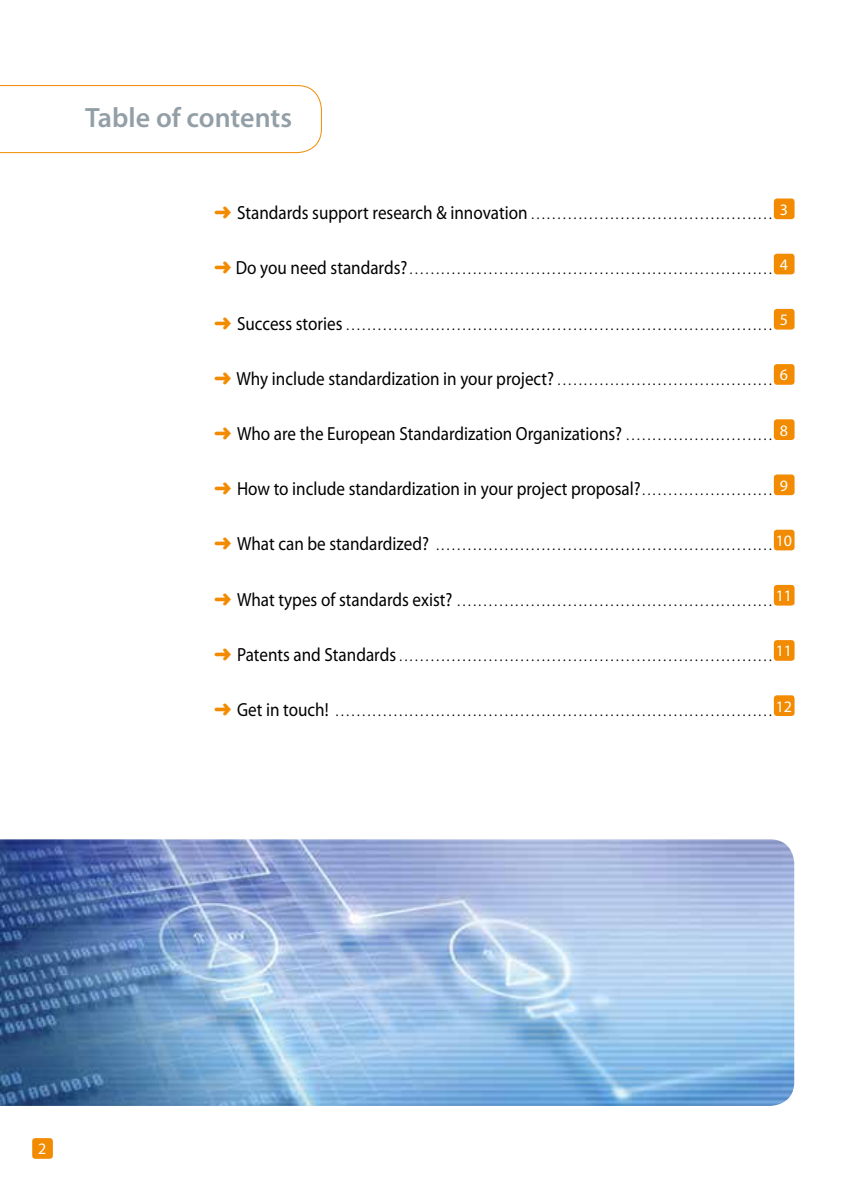
<style>
.page{position:relative;width:851px;height:1191px;background:#fff}
.page>*{position:absolute;margin:0;border:0;box-sizing:border-box;transform-origin:0 0}
.t1{font:600 28px "Myriad Pro";color:#939fa7}
.t2{font:19px "Myriad Pro";color:#000;scale:.9 1}
.t3{font:16px "Myriad Pro";color:#fff}
.t4{font:14px "Myriad Pro";color:#000;scale:.9 1}
.s1{color:#f28b00}
.s2{font-size:19px}
.s3{font-size:14px}
</style>
<div class="page">
<img style="left:0;top:839px;width:794px;height:267px">
<div style="left:32px;top:1138px;width:21px;height:20px;background:#f28b00;border-radius:3px"></div>
<div style="left:773px;top:198px;width:21px;height:21px;background:#f28b00;border-radius:3px"></div>
<div style="left:773px;top:254px;width:21px;height:20px;background:#f28b00;border-radius:3px"></div>
<div style="left:773px;top:309px;width:21px;height:20px;background:#f28b00;border-radius:3px"></div>
<div style="left:773px;top:364px;width:21px;height:21px;background:#f28b00;border-radius:3px"></div>
<div style="left:773px;top:419px;width:21px;height:21px;background:#f28b00;border-radius:3px"></div>
<div style="left:773px;top:474px;width:21px;height:21px;background:#f28b00;border-radius:3px"></div>
<div style="left:773px;top:530px;width:21px;height:20px;background:#f28b00;border-radius:3px"></div>
<div style="left:773px;top:585px;width:21px;height:20px;background:#f28b00;border-radius:3px"></div>
<div style="left:773px;top:640px;width:21px;height:21px;background:#f28b00;border-radius:3px"></div>
<div style="left:773px;top:695px;width:21px;height:21px;background:#f28b00;border-radius:3px"></div>
<svg style="left:0;top:85px;width:322px;height:69px"></svg>
<h1 class="t1" style="left:85px;top:100px;width:208px">Table of contents</h1>
<p class="t4" style="left:214px;top:206px;width:639px"><span class="s1">➜</span> <span class="s2">Standards support research &amp; innovation</span> . . . . . . . . . . . . . . . . . . . . . . . . . . . . . . . . . . . . . . . . . . . . . <sup>3</sup></p>
<p class="t4" style="left:214px;top:261px;width:639px"><span class="s1">➜</span><span class="s2">Do you need standards?</span>..................................................................... <sup>4</sup></p>
<p class="t4" style="left:214px;top:316px;width:639px"><span class="s1">➜</span> <span class="s2">Success stories</span> . . . . . . . . . . . . . . . . . . . . . . . . . . . . . . . . . . . . . . . . . . . . . . . . . . . . . . . . . . . . . . . . . . . . . . . . . . . . . . . . <sup>5</sup></p>
<p class="t4" style="left:214px;top:371px;width:639px"><span class="s1">➜</span> <span class="s2">Why include standardization in your project?</span> . . . . . . . . . . . . . . . . . . . . . . . . . . . . . . . . . . . . . . . . <sup>6</sup></p>
<h2 class="t2" style="left:214px;top:422px;width:639px"><span class="s1">➜</span> Who are the European Standardization Organizations? <span class="s3">. . . . . . . . . . . . . . . . . . . . . . . . . . .</span> <sup>8</sup></h2>
<h2 class="t2" style="left:214px;top:477px;width:639px"><span class="s1">➜</span> How to include standardization in your project proposal? <span class="s3">. . . . . . . . . . . . . . . . . . . . . . . .</span> <sup>9</sup></h2>
<p class="t4" style="left:214px;top:537px;width:643px"><span class="s1">➜</span> <span class="s2">What can be standardized?</span> . . . . . . . . . . . . . . . . . . . . . . . . . . . . . . . . . . . . . . . . . . . . . . . . . . . . . . . . . . . . . . . <sup>10</sup></p>
<p class="t4" style="left:214px;top:592px;width:643px"><span class="s1">➜</span> <span class="s2">What types of standards exist?</span> . . . . . . . . . . . . . . . . . . . . . . . . . . . . . . . . . . . . . . . . . . . . . . . . . . . . . . . . . . . <sup>11</sup></p>
<p class="t4" style="left:214px;top:647px;width:643px"><span class="s1">➜</span> <span class="s2">Patents and Standards</span> . . . . . . . . . . . . . . . . . . . . . . . . . . . . . . . . . . . . . . . . . . . . . . . . . . . . . . . . . . . . . . . . . . . . . . <sup>11</sup></p>
<p class="t4" style="left:214px;top:702px;width:643px"><span class="s1">➜</span> <span class="s2">Get in touch!</span> . . . . . . . . . . . . . . . . . . . . . . . . . . . . . . . . . . . . . . . . . . . . . . . . . . . . . . . . . . . . . . . . . . . . . . . . . . . . . . . . . . <sup>12</sup></p>
<p class="t3" style="left:38px;top:1139px;width:10px">2</p>
</div>
